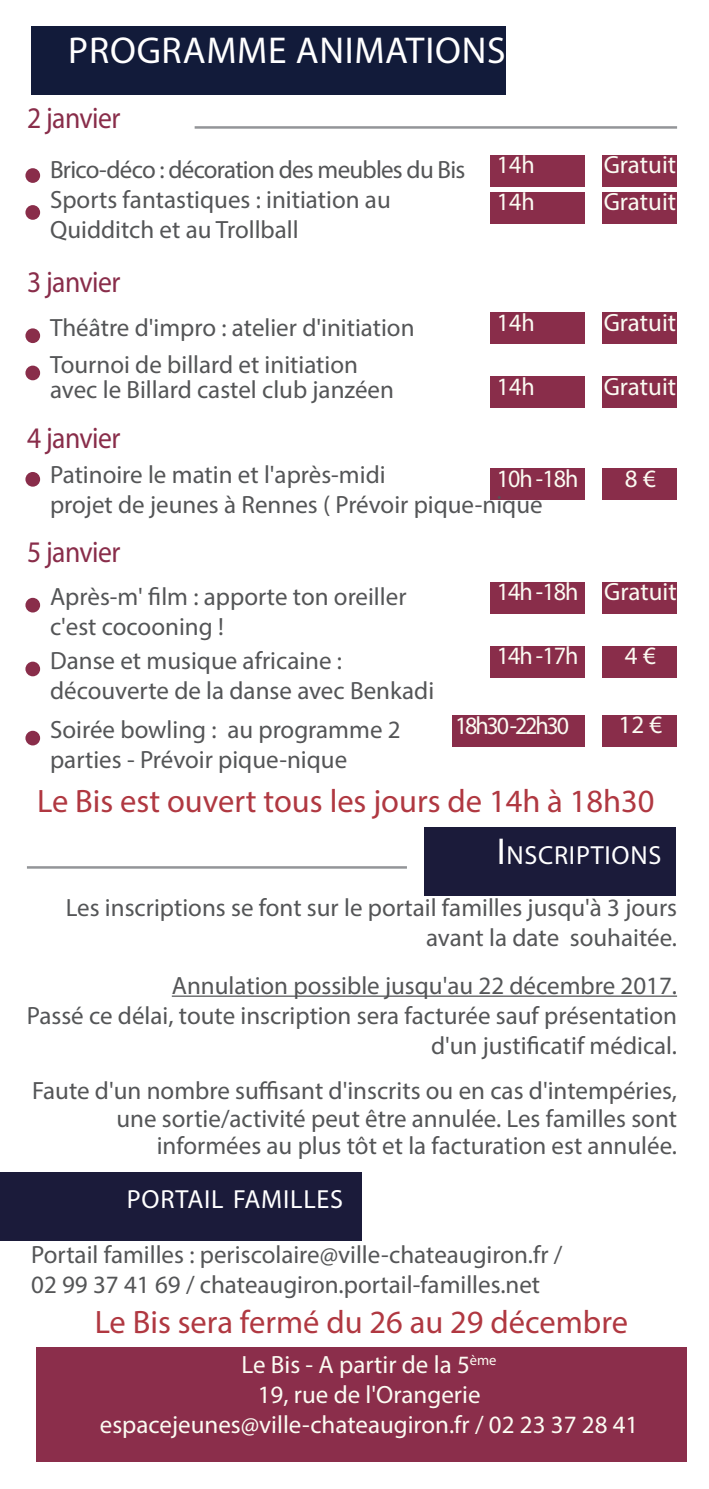
<style>
.page{position:relative;width:709px;height:1489px;background:#fff}
.page>*{position:absolute;margin:0;border:0;box-sizing:border-box;transform-origin:0 0}
.t1{font:37.5px "Myriad Pro";letter-spacing:.02em;color:#fff}
.t2{font:32.5px "Myriad Pro";color:#b03841}
.t3{font:30px "Myriad Pro";letter-spacing:-.02em;color:#892d4a;scale:.92 1}
.t4{font:26.25px "Myriad Pro";letter-spacing:.03em;color:#fff}
.t5{font:25px/30px "Myriad Pro";color:#545557}
.t6{font:25px "Myriad Pro";color:#fbfbf2}
.t7{font:25px "Myriad Pro";letter-spacing:-.03em;color:#545557}
.t8{font:25px "Myriad Pro";color:#fbfbf2;scale:.96 1}
.t9{font:25px "Myriad Pro";letter-spacing:-.09em;color:#fbfbf2;scale:.96 1}
.s1{font-size:37.5px}
</style>
<div class="page">
<div style="left:424px;top:827px;width:252px;height:68px;background:#1b1b3a"></div>
<div style="left:31px;top:27px;width:474px;height:68px;background:#121b3a"></div>
<div style="left:36px;top:1347px;width:651px;height:114px;background:#8b2e4b"></div>
<div style="left:602px;top:155px;width:75px;height:31px;background:#8b2e4b"></div>
<div style="left:602px;top:192px;width:75px;height:31px;background:#892d4a"></div>
<div style="left:602px;top:313px;width:75px;height:31px;background:#892d4a"></div>
<div style="left:602px;top:469px;width:75px;height:31px;background:#892d4a"></div>
<div style="left:602px;top:582px;width:75px;height:31px;background:#892d4a"></div>
<div style="left:602px;top:715px;width:75px;height:31px;background:#892d4a"></div>
<div style="left:602px;top:646px;width:75px;height:31px;background:#892d4a"></div>
<div style="left:602px;top:376px;width:75px;height:31px;background:#892d4a"></div>
<div style="left:489px;top:155px;width:95px;height:31px;background:#8a2e4b"></div>
<div style="left:489px;top:192px;width:95px;height:31px;background:#892d4a"></div>
<div style="left:489px;top:313px;width:95px;height:31px;background:#892d4a"></div>
<div style="left:489px;top:469px;width:95px;height:31px;background:#892d4a"></div>
<div style="left:489px;top:582px;width:95px;height:31px;background:#892d4a"></div>
<div style="left:452px;top:715px;width:132px;height:31px;background:#892d4a"></div>
<div style="left:489px;top:646px;width:95px;height:31px;background:#892d4a"></div>
<div style="left:489px;top:376px;width:95px;height:31px;background:#892d4a"></div>
<hr style="left:172px;top:995px;width:505px;height:1px;background:#545557">
<hr style="left:195px;top:126px;width:482px;height:3px;background:#939598">
<hr style="left:27px;top:866px;width:380px;height:2px;background:#939598">
<div style="left:25px;top:168px;width:15px;height:15px;background:#892d4a;border-radius:50%"></div>
<div style="left:25px;top:205px;width:15px;height:15px;background:#892d4a;border-radius:50%"></div>
<div style="left:25px;top:328px;width:15px;height:15px;background:#892d4a;border-radius:50%"></div>
<div style="left:25px;top:472px;width:15px;height:14px;background:#892d4a;border-radius:50%"></div>
<div style="left:25px;top:598px;width:15px;height:14px;background:#892d4a;border-radius:50%"></div>
<div style="left:25px;top:730px;width:15px;height:15px;background:#892d4a;border-radius:50%"></div>
<div style="left:25px;top:661px;width:15px;height:15px;background:#892d4a;border-radius:50%"></div>
<div style="left:25px;top:365px;width:15px;height:15px;background:#892d4a;border-radius:50%"></div>
<div style="left:0;top:1171px;width:362px;height:68px;background:#1b1b3a"></div>
<p class="t1" style="left:68px;top:27px;width:23px">PRO</p>
<p class="t1" style="left:137px;top:27px;width:322px">GRAMME ANIMATIONS</p>
<p class="t3" style="left:27px;top:99px;width:103px">2 janvier</p>
<p class="t7" style="left:50px;top:154px;width:417px">Brico-déco : décoration des meubles du Bis</p>
<p class="t5" style="left:50px;top:184px;width:342px">Sports fantastiques : initiation au<br>Quidditch et au Trollball</p>
<p class="t8" style="left:496px;top:149px;width:41px">14h</p>
<p class="t8" style="left:496px;top:187px;width:41px">14h</p>
<p class="t6" style="left:603px;top:149px;width:74px">Gratuit</p>
<p class="t6" style="left:603px;top:187px;width:74px">Gratuit</p>
<p class="t3" style="left:27px;top:264px;width:103px">3 janvier</p>
<p class="t5" style="left:50px;top:312px;width:366px">Théâtre d'impro : atelier d'initiation</p>
<p class="t8" style="left:496px;top:307px;width:41px">14h</p>
<p class="t6" style="left:603px;top:307px;width:74px">Gratuit</p>
<p class="t5" style="left:50px;top:349px;width:309px">Tournoi de billard et initiation</p>
<p class="t5" style="left:50px;top:374px;width:345px">avec le Billard castel club janzéen</p>
<p class="t8" style="left:496px;top:371px;width:41px">14h</p>
<p class="t6" style="left:603px;top:371px;width:74px">Gratuit</p>
<p class="t3" style="left:27px;top:420px;width:103px">4 janvier</p>
<p class="t5" style="left:50px;top:459px;width:337px">Patinoire le matin et l'après-midi</p>
<p class="t5" style="left:50px;top:489px;width:494px">projet de jeunes à Rennes ( Prévoir pique-nique</p>
<p class="t8" style="left:496px;top:463px;width:87px">10h -18h</p>
<p class="t6" style="left:625px;top:463px;width:32px">8 €</p>
<p class="t3" style="left:27px;top:533px;width:103px">5 janvier</p>
<p class="t5" style="left:50px;top:581px;width:358px">Après-m' film : apporte ton oreiller c'est cocooning !</p>
<p class="t8" style="left:496px;top:576px;width:87px">14h -18h</p>
<p class="t6" style="left:604px;top:576px;width:74px">Gratuit</p>
<p class="t5" style="left:50px;top:645px;width:385px">Danse et musique africaine : découverte de la danse avec Benkadi</p>
<p class="t8" style="left:496px;top:640px;width:87px">14h -17h</p>
<p class="t6" style="left:625px;top:640px;width:32px">4 €</p>
<p class="t5" style="left:50px;top:714px;width:352px">Soirée bowling : au programme 2 parties - Prévoir pique-nique</p>
<p class="t9" style="left:455px;top:710px;width:120px">18h30 -22h30</p>
<p class="t6" style="left:618px;top:709px;width:45px">12 €</p>
<p class="t2" style="left:37px;top:781px;width:619px">Le Bis est ouvert tous les jours de 14h à 18h30</p>
<p class="t4" style="left:496px;top:838px;width:166px"><span class="s1">I</span>NSCRIPTIONS</p>
<p class="t5" style="left:66px;top:891px;width:613px;text-align:right">Les inscriptions se font sur le portail familles jusqu'à 3 jours avant la date souhaitée.</p>
<p class="t5" style="left:172px;top:969px;width:507px">Annulation possible jusqu'au 22 décembre 2017.</p>
<p class="t5" style="left:27px;top:999px;width:652px;text-align:right">Passé ce délai, toute inscription sera facturée sauf présentation d'un justificatif médical.</p>
<p class="t5" style="left:32px;top:1076px;width:646px;line-height:27.5px;text-align:right">Faute d'un nombre suffisant d'inscrits ou en cas d'intempéries, une sortie/activité peut être annulée. Les familles sont informées au plus tôt et la facturation est annulée.</p>
<p class="t4" style="left:127px;top:1183px;width:218px">PORTAI L FAMI LLES</p>
<p class="t5" style="left:31px;top:1238px;width:533px">Portail familles : periscolaire@ville-chateaugiron.fr /</p>
<p class="t5" style="left:31px;top:1268px;width:510px">02 99 37 41 69 / chateaugiron.portail-familles.net</p>
<p class="t2" style="left:95px;top:1302px;width:535px">Le Bis sera fermé du 26 au 29 décembre</p>
<p class="t6" style="left:242px;top:1349px;width:256px">Le Bis - A partir de la 5<sup>ème</sup></p>
<p class="t6" style="left:258px;top:1379px;width:224px">19, rue de l'Orangerie</p>
<p class="t6" style="left:100px;top:1409px;width:540px">espacejeunes@ville-chateaugiron.fr / 02 23 37 28 41</p>
</div>
